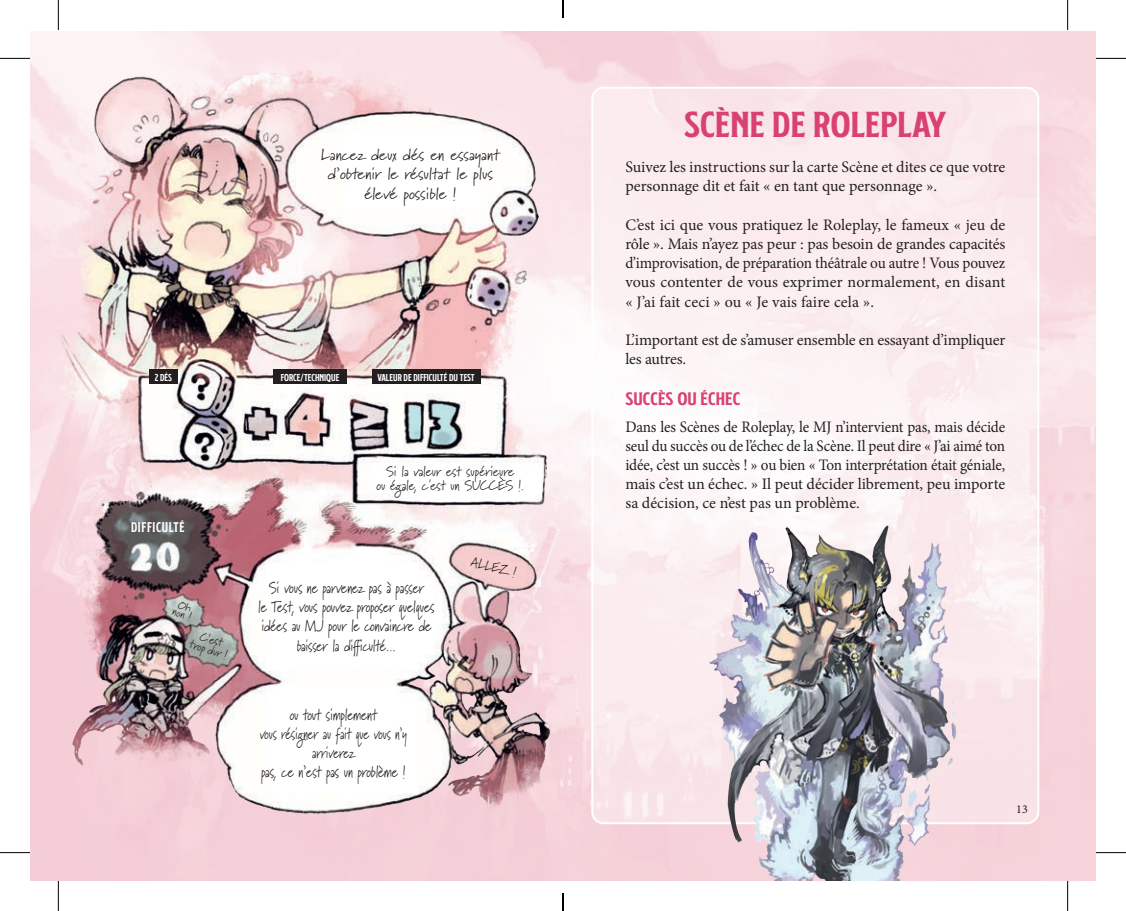
<style>
.page{position:relative;width:1126px;height:911px;background:#fff}
.page>*{position:absolute;margin:0;border:0;box-sizing:border-box;transform-origin:0 0}
.t1{font:36px "Rodfat One";color:#d94171;scale:1.15 1}
.t2{font:18px "Rodfat One";color:#d94171;scale:1.15 1}
.t3{font:16px/19.2px "Minion Pro";color:#231f20}
.t4{font:16px/19.2px "Minion Pro";color:#231f20;text-align:justify;scale:.95 1}
.t5{font:16px/19.2px "Marydale";letter-spacing:-.01em;color:#231f20;text-align:center;scale:.8 1}
.t6{font:16px/19.2px "Marydale";letter-spacing:-.01em;color:#231f20;text-align:center}
.t7{font:14px/14px "Marydale";color:#231f20;text-align:center;scale:.9 1}
.t8{font:14px "Rodfat One";letter-spacing:.05em;color:#fff}
.t9{font:12.2px/10.4px "Marydale";color:#231f20;text-align:center;scale:.9 1}
.t10{font:12px "Minion Pro";color:#231f20}
.t11{font:11.2px/8px "Marydale";color:#231f20}
.t12{font:10px "Rodfat One";color:#fff}
</style>
<div class="page">
<div style="left:591px;top:88px;width:446px;height:735px;background:linear-gradient(to right,#fcf2f4,#faebee);border-radius:11px"></div>
<img style="left:53px;top:43px;width:510px;height:781px">
<img style="left:660px;top:514px;width:337px;height:366px">
<div style="left:273px;top:370px;width:74px;height:14px;background:#231f20"></div>
<div style="left:372px;top:370px;width:108px;height:14px;background:#231f20"></div>
<div style="left:149px;top:370px;width:28px;height:14px;background:#231f20"></div>
<hr style="left:0;top:58px;width:30px;height:1px;background:#000">
<hr style="left:1096px;top:58px;width:30px;height:1px;background:#000">
<hr style="left:0;top:852px;width:30px;height:1px;background:#000">
<hr style="left:1096px;top:852px;width:30px;height:1px;background:#000">
<hr style="left:58px;top:0;width:1px;height:30px;background:#000">
<hr style="left:58px;top:880px;width:1px;height:30px;background:#000">
<hr style="left:1067px;top:0;width:1px;height:30px;background:#000">
<hr style="left:1067px;top:880px;width:1px;height:30px;background:#000">
<svg style="left:562px;top:0;width:2px;height:18px"></svg>
<svg style="left:562px;top:893px;width:2px;height:17px"></svg>
<p class="t6" style="left:321px;top:145px;width:180px">Lancez deux dés en essayant d’obtenir le résultat le plus élevé possible !</p>
<p class="t12" style="left:155px;top:372px;width:19px">2 DÉS</p>
<p class="t12" style="left:281px;top:372px;width:60px">FORCE/TECHNIQUE</p>
<p class="t12" style="left:377px;top:372px;width:99px">VALEUR DE DIFFICULTÉ DU TEST</p>
<p class="t8" style="left:131px;top:520px;width:55px">DIFFICULTÉ</p>
<p class="t11" style="left:177px;top:599px;width:21px;rotate:18deg">Oh non !</p>
<p class="t9" style="left:195px;top:628px;width:45px;rotate:17deg">C’est trop dur !</p>
<p class="t7" style="left:376px;top:464px;width:165px">Si la valeur est supérieure<br>ou égale, c'est un SUCCÈS !.</p>
<p class="t5" style="left:258px;top:577px;width:222px">Si vous ne parvenez pas à passer<br>le Test, vous pouvez proposer quelques idées au MJ pour le convaincre de baisser la difficulté…</p>
<p class="t5" style="left:260px;top:704px;width:185px">ou tout simplement<br>vous résigner au fait que vous n’y arriverez<br>pas, ce n’est pas un problème !</p>
<p class="t7" style="left:473px;top:554px;width:53px;rotate:13deg">ALLEZ !</p>
<p class="t1" style="left:684px;top:105px;width:230px">SCÈNE DE ROLEPLAY</p>
<p class="t3" style="left:625px;top:157px;width:381px">Suivez les instructions sur la carte Scène et dites ce que votre personnage dit et fait « en tant que personnage ».</p>
<p class="t3" style="left:625px;top:215px;width:381px;text-align:justify">C’est ici que vous pratiquez le Roleplay, le fameux « jeu de rôle ». Mais n’ayez pas peur : pas besoin de grandes capacités d’improvisation, de préparation théâtrale ou autre ! Vous pouvez vous contenter de vous exprimer normalement, en disant « J’ai fait ceci » ou « Je vais faire cela ».</p>
<p class="t3" style="left:625px;top:330px;width:381px">L’important est de s’amuser ensemble en essayant d’impliquer les autres.</p>
<p class="t2" style="left:625px;top:389px;width:102px">SUCCÈS OU ÉCHEC</p>
<p class="t4" style="left:625px;top:417px;width:401px">Dans les Scènes de Roleplay, le MJ n’intervient pas, mais décide seul du succès ou de l’échec de la Scène. Il peut dire « J’ai aimé ton idée, c’est un succès ! » ou bien « Ton interprétation était géniale, mais c’est un échec. » Il peut décider librement, peu importe sa décision, ce n’est pas un problème.</p>
<p class="t10" style="left:1016px;top:801px;width:13px">13</p>
</div>
